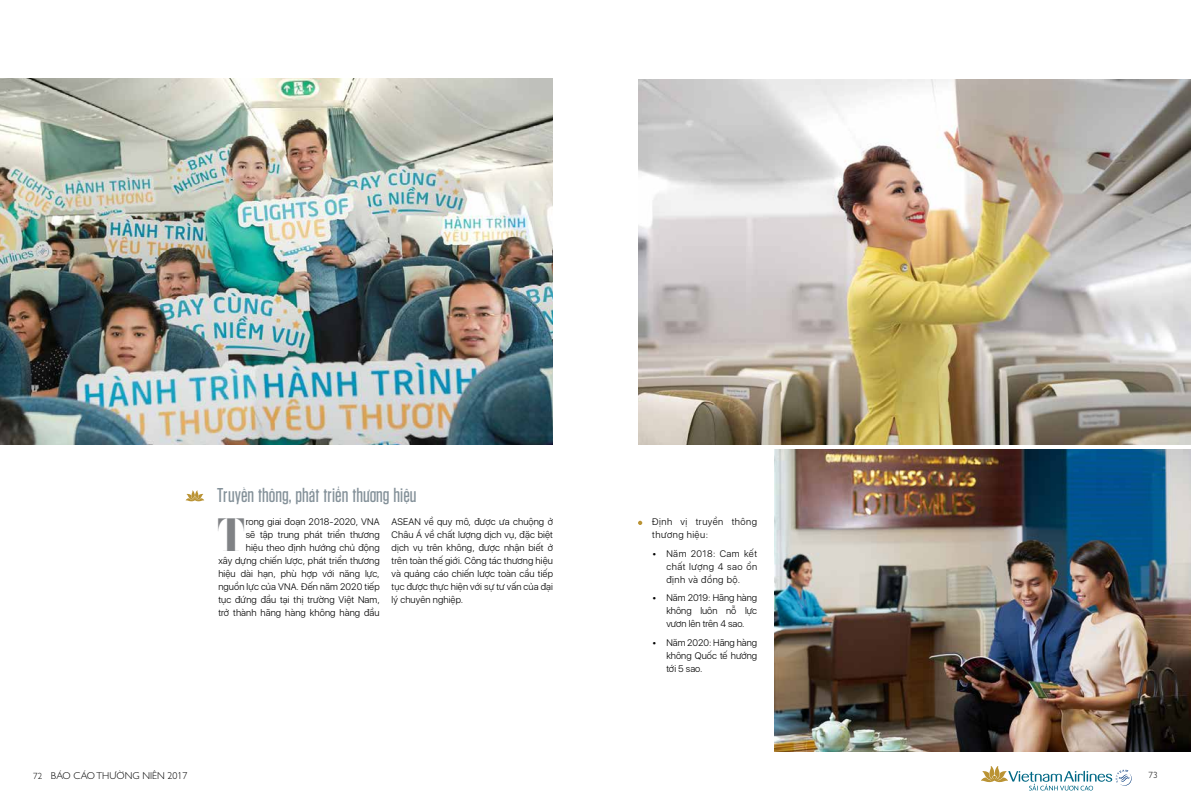
<style>
.page{position:relative;width:1191px;height:808px;background:#fff}
.page>*{position:absolute;margin:0;border:0;box-sizing:border-box;transform-origin:0 0}
.t1{font:46.6px "F37 Bella";color:#808285}
.t2{font:20px "HCP Tungsen";color:#849199}
.t3{font:300 10px "Dep Gill Sans";color:#000}
.t4{font:300 9.5px/13px "SFUI Display";letter-spacing:.01em;color:#000;text-align:justify}
.t5{font:300 9.5px/13px "SFUI Display";letter-spacing:.05em;color:#000}
.t6{font:300 9px "Dep Gill Sans";color:#000}
.s1{font-size:9px}
</style>
<div class="page">
<svg style="left:981px;top:766px;width:150px;height:24px"></svg>
<svg style="left:186px;top:490px;width:18px;height:11px"></svg>
<img style="left:0;top:79px;width:553px;height:366px">
<svg style="left:638px;top:521px;width:4px;height:4px"></svg>
<img style="left:638px;top:79px;width:553px;height:366px">
<img style="left:774px;top:450px;width:417px;height:301px">
<h2 class="t2" style="left:217px;top:480px;width:201px">Truyền thông, phát triển thương hiệu</h2>
<h1 class="t1" style="left:217px;top:507px;width:30px">T</h1>
<p class="t4" style="left:218px;top:516px;width:163px;text-align:right">rong giai đoạn 2018-2020, VNA<br>sẽ tập trung phát triển thương<br>hiệu theo định hướng chủ động<br>xây dựng chiến lược, phát triển thương hiệu dài hạn, phù hợp với năng lực, nguồn lực của VNA. Đến năm 2020 tiếp tục đứng đầu tại thị trường Việt Nam, trở thành hãng hàng không hàng đầu</p>
<p class="t4" style="left:392px;top:516px;width:163px">ASEAN về quy mô, được ưa chuộng ở Châu Á về chất lượng dịch vụ, đặc biệt dịch vụ trên không, được nhận biết ở trên toàn thế giới. Công tác thương hiệu và quảng cáo chiến lược toàn cầu tiếp tục được thực hiện với sự tư vấn của đại lý chuyên nghiệp.</p>
<p class="t5" style="left:652px;top:516px;width:106px">Định vị truyền thông thương hiệu:</p>
<p class="t4" style="left:666px;top:547px;width:92px;text-indent:-14px">• Năm 2018: Cam kết chất lượng 4 sao ổn định và đồng bộ.</p>
<p class="t4" style="left:666px;top:592px;width:92px;text-indent:-14px">• Năm 2019: Hãng hàng không luôn nỗ lực vươn lên trên 4 sao.</p>
<p class="t4" style="left:666px;top:637px;width:92px;text-indent:-14px">• Năm 2020: Hãng hàng không Quốc tế hướng tới 5 sao.</p>
<p class="t3" style="left:33px;top:768px;width:156px"><span class="s1">72</span> BÁO CÁO THƯỜNG NIÊN 2017</p>
<p class="t6" style="left:1148px;top:768px;width:10px">73</p>
</div>
